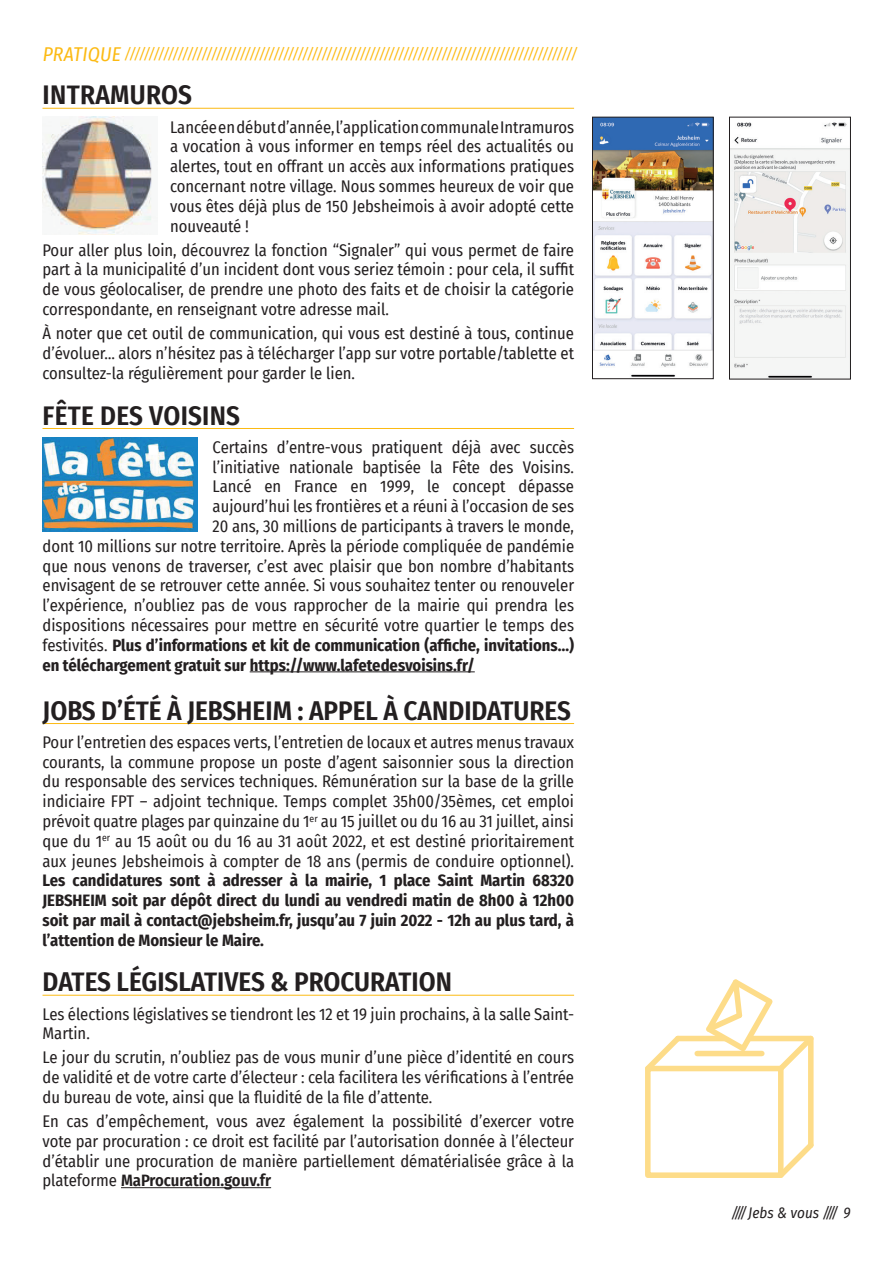
<style>
.page{position:relative;width:893px;height:1263px;background:#fff}
.page>*{position:absolute;margin:0;border:0;box-sizing:border-box;transform-origin:0 0}
.t1{font:600 27px "Fira Sans Condensed";color:#231f20}
.t2{font:16.5px/19.8px "Fira Sans Condensed";color:#231f20;text-align:justify}
.t3{font:700 16.5px/19.8px "Fira Sans Condensed";color:#231f20;text-align:justify}
.t4{font:italic 15px "Fira Sans Condensed";color:#fcba13}
.t5{font:italic 15px "Fira Sans Condensed";color:#231f20}
.s1{font-size:19.5px}
.s2{font-weight:400}
.s3{font-weight:600}
</style>
<div class="page">
<hr style="left:250px;top:671px;width:225px;height:1px;background:#231f20">
<hr style="left:121px;top:1187px;width:150px;height:1px;background:#231f20">
<hr style="left:43px;top:108px;width:531px;height:1px;background:#fcba13">
<hr style="left:43px;top:428px;width:531px;height:1px;background:#fcba13">
<hr style="left:43px;top:723px;width:531px;height:1px;background:#fcba13">
<hr style="left:43px;top:995px;width:531px;height:1px;background:#fcba13">
<img style="left:594px;top:119px;width:117px;height:258px">
<div style="left:592px;top:117px;width:121px;height:262px;border:1px solid #231f20"></div>
<img style="left:731px;top:122px;width:118px;height:255px">
<div style="left:729px;top:117px;width:122px;height:262px;border:1px solid #231f20"></div>
<img style="left:43px;top:117px;width:109px;height:118px">
<img style="left:43px;top:437px;width:155px;height:94px">
<svg style="left:645px;top:979px;width:169px;height:199px"></svg>
<p class="t4" style="left:43px;top:43px;width:536px"><span class="s1">P R AT I Q U E</span> //////////////////////////////////////////////////////////////////////////////////////////////</p>
<h1 class="t1" style="left:43px;top:73px;width:151px">INTRAMUROS</h1>
<p class="t2" style="left:170px;top:116px;width:406px">Lancée en début d’année, l’application communale Intramuros a vocation à vous informer en temps réel des actualités ou alertes, tout en offrant un accès aux informations pratiques concernant notre village. Nous sommes heureux de voir que vous êtes déjà plus de 150 Jebsheimois à avoir adopté cette nouveauté !</p>
<p class="t2" style="left:43px;top:240px;width:533px">Pour aller plus loin, découvrez la fonction “Signaler” qui vous permet de faire part à la municipalité d’un incident dont vous seriez témoin : pour cela, il suffit de vous géolocaliser, de prendre une photo des faits et de choisir la catégorie correspondante, en renseignant votre adresse mail.</p>
<p class="t2" style="left:43px;top:323px;width:533px">À noter que cet outil de communication, qui vous est destiné à tous, continue d’évoluer… alors n’hésitez pas à télécharger l’app sur votre portable/tablette et consultez-la régulièrement pour garder le lien.</p>
<h1 class="t1" style="left:43px;top:393px;width:199px">FÊTE DES VOISINS</h1>
<p class="t2" style="left:213px;top:437px;width:363px">Certains d’entre-vous pratiquent déjà avec succès</p>
<p class="t2" style="left:213px;top:456px;width:363px">l’initiative nationale baptisée la Fête des Voisins.</p>
<p class="t2" style="left:213px;top:476px;width:363px">Lancé en France en 1999, le concept dépasse</p>
<p class="t2" style="left:213px;top:496px;width:363px">aujourd’hui les frontières et a réuni à l’occasion de ses</p>
<p class="t2" style="left:213px;top:516px;width:363px">20 ans, 30 millions de participants à travers le monde,</p>
<p class="t2" style="left:43px;top:536px;width:533px">dont 10 millions sur notre territoire. Après la période compliquée de pandémie</p>
<p class="t2" style="left:43px;top:555px;width:533px">que nous venons de traverser, c’est avec plaisir que bon nombre d’habitants</p>
<p class="t2" style="left:43px;top:575px;width:533px">envisagent de se retrouver cette année. Si vous souhaitez tenter ou renouveler</p>
<p class="t2" style="left:43px;top:595px;width:533px">l’expérience, n’oubliez pas de vous rapprocher de la mairie qui prendra les</p>
<p class="t2" style="left:43px;top:615px;width:533px">dispositions nécessaires pour mettre en sécurité votre quartier le temps des</p>
<p class="t3" style="left:43px;top:634px;width:533px"><span class="s2">festivités.</span> Plus d’informations et kit de communication (affiche, invitations…)</p>
<p class="t3" style="left:43px;top:654px;width:434px">en téléchargement gratuit sur https://www.lafetedesvoisins.fr/</p>
<h1 class="t1" style="left:43px;top:688px;width:530px">JOBS D’ÉTÉ À JEBSHEIM : APPEL À CANDIDATURES</h1>
<p class="t2" style="left:43px;top:732px;width:533px">Pour l’entretien des espaces verts, l’entretien de locaux et autres menus travaux courants, la commune propose un poste d’agent saisonnier sous la direction du responsable des services techniques. Rémunération sur la base de la grille indiciaire FPT – adjoint technique. Temps complet 35h00/35èmes, cet emploi prévoit quatre plages par quinzaine du 1<sup>er</sup> au 15 juillet ou du 16 au 31 juillet, ainsi que du 1<sup>er</sup> au 15 août ou du 16 au 31 août 2022, et est destiné prioritairement aux jeunes Jebsheimois à compter de 18 ans (permis de conduire optionnel).</p>
<p class="t3" style="left:43px;top:870px;width:533px">Les candidatures sont à adresser à la mairie, 1 place Saint Martin 68320<br>JEBSHEIM soit par dépôt direct du lundi au vendredi matin de 8h00 à 12h00 soit par mail à contact@jebsheim.fr, jusqu’au 7 juin 2022 - 12h au plus tard, à l’attention de Monsieur le Maire.</p>
<h1 class="t1" style="left:43px;top:960px;width:411px">DATES LÉGISLATIVES &amp; PROCURATION</h1>
<p class="t2" style="left:43px;top:1003px;width:533px">Les élections législatives se tiendront les 12 et 19 juin prochains, à la salle Saint-<br>Martin.</p>
<p class="t2" style="left:43px;top:1047px;width:533px">Le jour du scrutin, n’oubliez pas de vous munir d’une pièce d’identité en cours de validité et de votre carte d’électeur : cela facilitera les vérifications à l’entrée du bureau de vote, ainsi que la fluidité de la file d’attente.</p>
<p class="t2" style="left:43px;top:1111px;width:533px">En cas d’empêchement, vous avez également la possibilité d’exercer votre vote par procuration : ce droit est facilité par l’autorisation donnée à l’électeur d’établir une procuration de manière partiellement dématérialisée grâce à la plateforme <span class="s3">MaProcuration.gouv.fr</span></p>
<p class="t5" style="left:731px;top:1202px;width:121px">//// Jebs &amp; vous //// 9</p>
</div>
